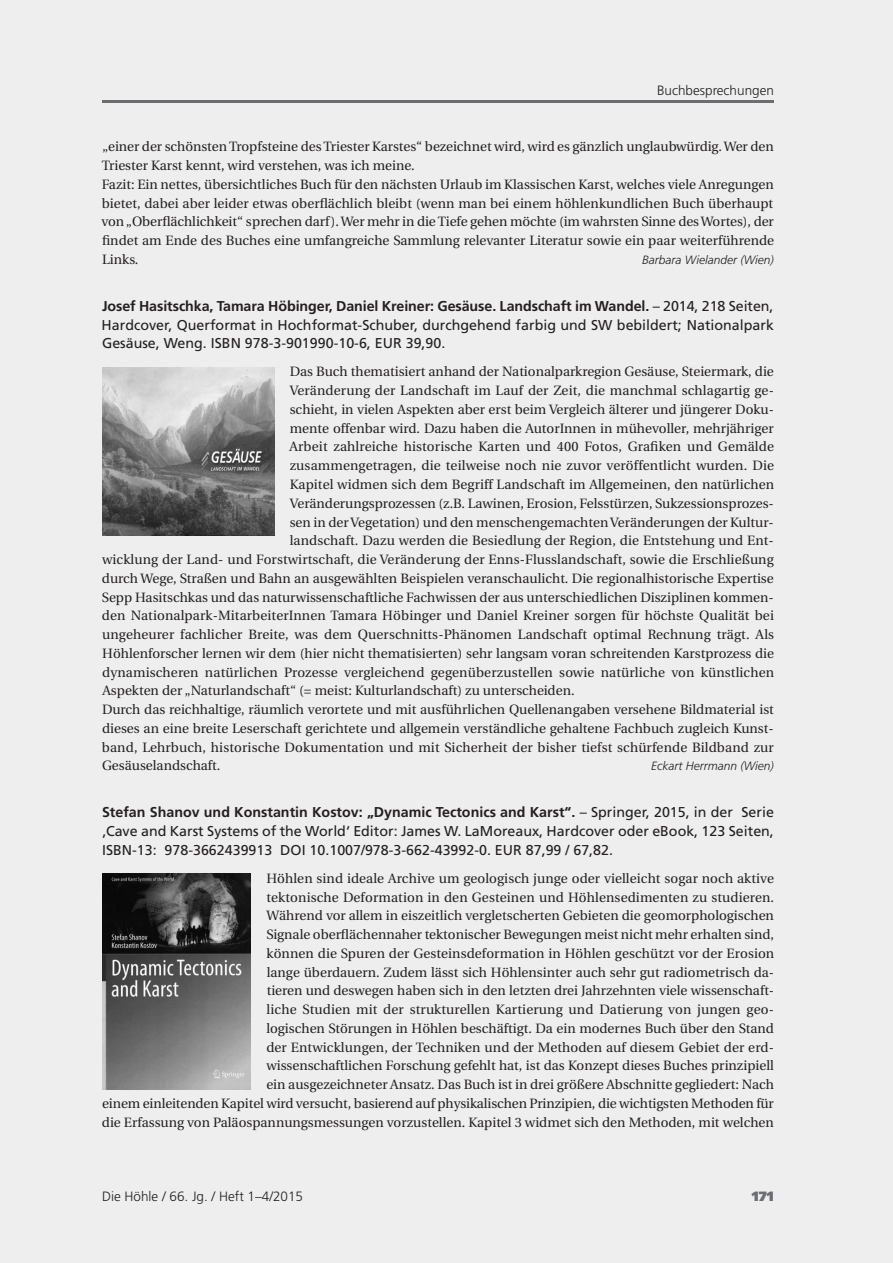
<style>
.page{position:relative;width:893px;height:1263px;background:#eeeeef}
.page>*{position:absolute;margin:0;border:0;box-sizing:border-box;transform-origin:0 0}
.t1{font:14.25px/18.8px "Frutiger";color:#231f20;text-align:justify}
.t2{font:13.5px/18.8px "Utopia";color:#231f20}
.t3{font:300 13.5px "Frutiger";color:#231f20}
.t4{font:900 13.5px "Frutiger";color:#6c6d70}
.t5{font:italic 300 12px "Frutiger";color:#231f20}
.s1{font-weight:700}
</style>
<div class="page">
<hr style="left:102px;top:100px;width:672px;height:3px;background:#6c6d70">
<img style="left:102px;top:367px;width:172px;height:169px">
<img style="left:102px;top:873px;width:149px;height:216px">
<p class="t3" style="left:657px;top:85px;width:118px">Buchbesprechungen</p>
<p class="t2" style="left:101px;top:139px;width:674px">„einer der schönsten Tropfsteine des Triester Karstes“ bezeichnet wird, wird es gänzlich unglaubwürdig. Wer den Triester Karst kennt, wird verstehen, was ich meine.<br>Fazit: Ein nettes, übersichtliches Buch für den nächsten Urlaub im Klassischen Karst, welches viele Anregungen bietet, dabei aber leider etwas oberflächlich bleibt (wenn man bei einem höhlenkundlichen Buch überhaupt von „Oberflächlichkeit“ sprechen darf). Wer mehr in die Tiefe gehen möchte (im wahrsten Sinne des Wortes), der findet am Ende des Buches eine umfangreiche Sammlung relevanter Literatur sowie ein paar weiterführende Links.</p>
<p class="t5" style="left:642px;top:255px;width:133px">Barbara Wielander (Wien)</p>
<p class="t1" style="left:102px;top:298px;width:674px"><span class="s1">Josef Hasitschka, Tamara Höbinger, Daniel Kreiner: Gesäuse. Landschaft im Wandel.</span> – 2014, 218 Seiten, Hardcover, Querformat in Hochformat-Schuber, durchgehend farbig und SW bebildert; Nationalpark Gesäuse, Weng. ISBN 978-3-901990-10-6, EUR 39,90.</p>
<p class="t2" style="left:290px;top:364px;width:486px">Das Buch thematisiert anhand der Nationalparkregion Gesäuse, Steiermark, die</p>
<p class="t2" style="left:290px;top:382px;width:486px">Veränderung der Landschaft im Lauf der Zeit, die manchmal schlagartig ge-</p>
<p class="t2" style="left:290px;top:401px;width:486px">schieht, in vielen Aspekten aber erst beim Vergleich älterer und jüngerer Doku-</p>
<p class="t2" style="left:290px;top:420px;width:485px">mente offenbar wird. Dazu haben die AutorInnen in mühevoller, mehrjähriger</p>
<p class="t2" style="left:290px;top:439px;width:486px">Arbeit zahlreiche historische Karten und 400 Fotos, Grafiken und Gemälde</p>
<p class="t2" style="left:290px;top:457px;width:486px">zusammengetragen, die teilweise noch nie zuvor veröffentlicht wurden. Die</p>
<p class="t2" style="left:290px;top:476px;width:486px">Kapitel widmen sich dem Begriff Landschaft im Allgemeinen, den natürlichen</p>
<p class="t2" style="left:290px;top:495px;width:486px">Veränderungsprozessen (z.B. Lawinen, Erosion, Felsstürzen, Sukzessionsprozes-</p>
<p class="t2" style="left:290px;top:514px;width:486px">sen in der Vegetation) und den menschengemachten Veränderungen der Kultur-</p>
<p class="t2" style="left:290px;top:532px;width:486px">landschaft. Dazu werden die Besiedlung der Region, die Entstehung und Ent-</p>
<p class="t2" style="left:102px;top:551px;width:673px">wicklung der Land- und Forstwirtschaft, die Veränderung der Enns-Flusslandschaft, sowie die Erschließung</p>
<p class="t2" style="left:102px;top:570px;width:673px">durch Wege, Straßen und Bahn an ausgewählten Beispielen veranschaulicht. Die regionalhistorische Expertise</p>
<p class="t2" style="left:102px;top:589px;width:673px">Sepp Hasitschkas und das naturwissenschaftliche Fachwissen der aus unterschiedlichen Disziplinen kommen-</p>
<p class="t2" style="left:102px;top:607px;width:673px">den Nationalpark-MitarbeiterInnen Tamara Höbinger und Daniel Kreiner sorgen für höchste Qualität bei</p>
<p class="t2" style="left:102px;top:626px;width:673px">un geheurer fachlicher Breite, was dem Querschnitts-Phänomen Landschaft optimal Rechnung trägt. Als</p>
<p class="t2" style="left:102px;top:645px;width:673px">Höhlenforscher lernen wir dem (hier nicht thematisierten) sehr langsam voran schreitenden Karstprozess die</p>
<p class="t2" style="left:102px;top:664px;width:673px">dynamischeren natürlichen Prozesse vergleichend gegenüberzustellen sowie natürliche von künstlichen</p>
<p class="t2" style="left:102px;top:682px;width:474px">Aspekten der „Naturlandschaft“ (= meist: Kulturlandschaft) zu unterscheiden.</p>
<p class="t2" style="left:102px;top:701px;width:673px">Durch das reichhaltige, räumlich verortete und mit ausführlichen Quellenangaben versehene Bildmaterial ist</p>
<p class="t2" style="left:102px;top:720px;width:673px">dieses an eine breite Leserschaft gerichtete und allgemein verständliche gehaltene Fachbuch zugleich Kunst-</p>
<p class="t2" style="left:102px;top:739px;width:673px">band, Lehrbuch, historische Dokumentation und mit Sicherheit der bisher tiefst schürfende Bildband zur</p>
<p class="t2" style="left:102px;top:757px;width:120px">Gesäuselandschaft.</p>
<p class="t5" style="left:651px;top:761px;width:124px">Eckart Herrmann (Wien)</p>
<p class="t1" style="left:102px;top:804px;width:673px"><span class="s1">Stefan Shanov und Konstantin Kostov: „Dynamic Tectonics and Karst“.</span> – Springer, 2015, in der Serie ‚Cave and Karst Systems of the World‘ Editor: James W. LaMoreaux, Hardcover oder eBook, 123 Seiten, ISBN-13: 978-3662439913 DOI 10.1007/978-3-662-43992-0. EUR 87,99 / 67,82.</p>
<p class="t2" style="left:102px;top:870px;width:674px;text-align:right">Höhlen sind ideale Archive um geologisch junge oder vielleicht sogar noch aktive<br>tektonische Deformation in den Gesteinen und Höhlensedimenten zu studieren.<br>Während vor allem in eiszeitlich vergletscherten Gebieten die geomorphologischen<br>Signale oberflächennaher tektonischer Bewegungen meist nicht mehr erhalten sind,<br>können die Spuren der Gesteinsdeformation in Höhlen geschützt vor der Erosion<br>lange überdauern. Zudem lässt sich Höhlensinter auch sehr gut radiometrisch da-<br>tieren und deswegen haben sich in den letzten drei Jahrzehnten viele wissenschaft-<br>liche Studien mit der strukturellen Kartierung und Datierung von jungen geo -<br>logischen Störungen in Höhlen beschäftigt. Da ein modernes Buch über den Stand<br>der Entwicklungen, der Techniken und der Methoden auf diesem Gebiet der erd -<br>wissenschaftlichen Forschung gefehlt hat, ist das Konzept dieses Buches prinzipiell<br>ein ausgezeichneter Ansatz. Das Buch ist in drei größere Abschnitte gegliedert: Nach<br>einem einleitenden Kapitel wird versucht, basierend auf physikalischen Prinzipien, die wichtigsten Methoden für die Erfassung von Paläospannungsmessungen vorzustellen. Kapitel 3 widmet sich den Methoden, mit welchen</p>
<p class="t3" style="left:102px;top:1191px;width:203px">Die Höhle / 66. Jg. / Heft 1–4/2015</p>
<p class="t4" style="left:752px;top:1191px;width:24px">171</p>
</div>
